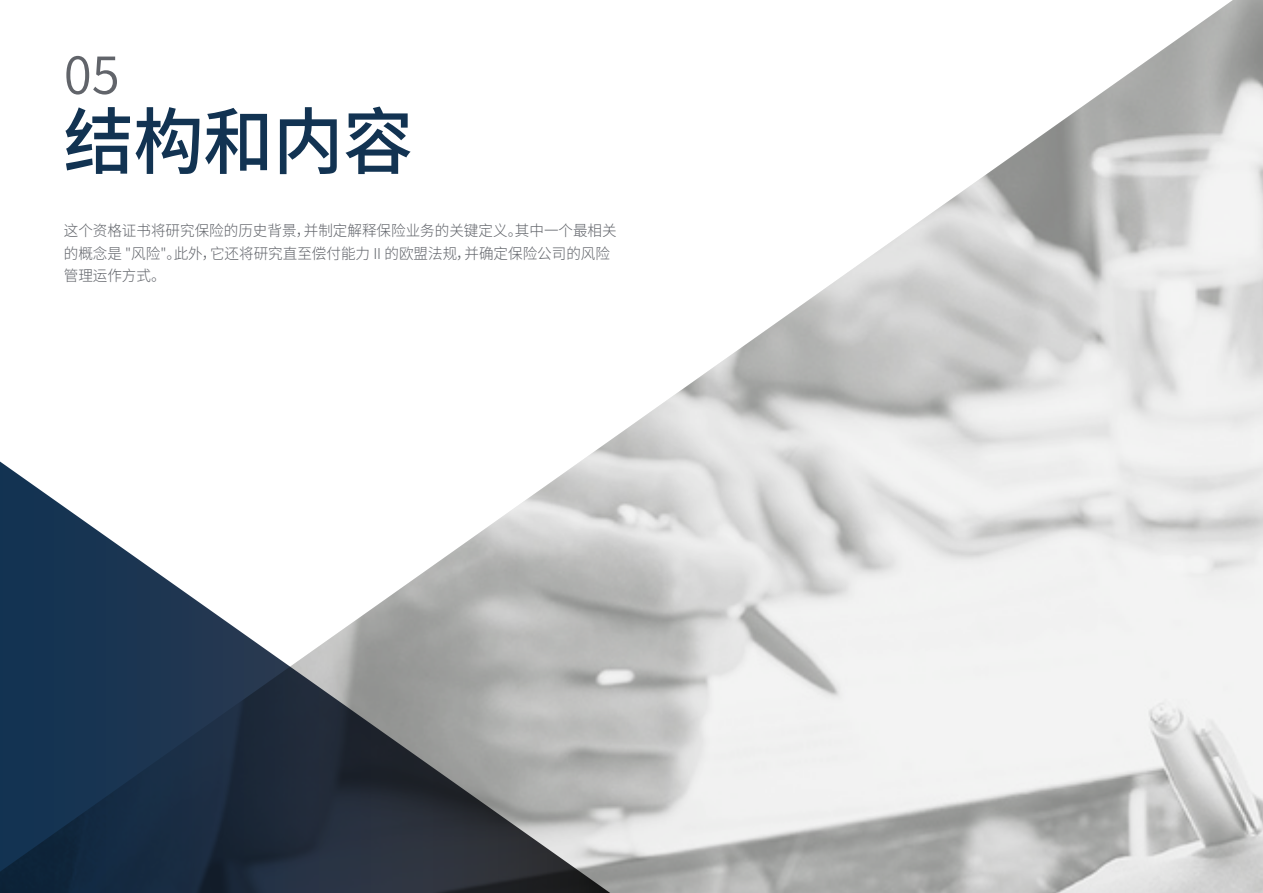
<style>
.page{position:relative;width:1263px;height:893px;background:#fff}
.page>*{position:absolute;margin:0;border:0;box-sizing:border-box;transform-origin:0 0}
.t1{font:500 72px "Source Han Sans CN";color:#123352}
.t2{font:52.5px "Source Han Sans CN";color:#61646a}
.t3{font:300 15px/22.5px "Source Han Sans CN";color:#61646a}
</style>
<div class="page">
<img style="left:602px;top:0;width:661px;height:893px">
<svg style="left:0;top:446px;width:640px;height:447px"></svg>
<h2 class="t2" style="left:64px;top:45px;width:57px">05</h2>
<h1 class="t1" style="left:64px;top:101px;width:351px">结构和内容</h1>
<p class="t3" style="left:64px;top:220px;width:554px">这个资格证书将研究保险的历史背景，并制定解释保险业务的关键定义。其中一个最相关的概念是 "风险"。此外，它还将研究直至偿付能力 II 的欧盟法规，并确定保险公司的风险管理运作方式。</p>
</div>
